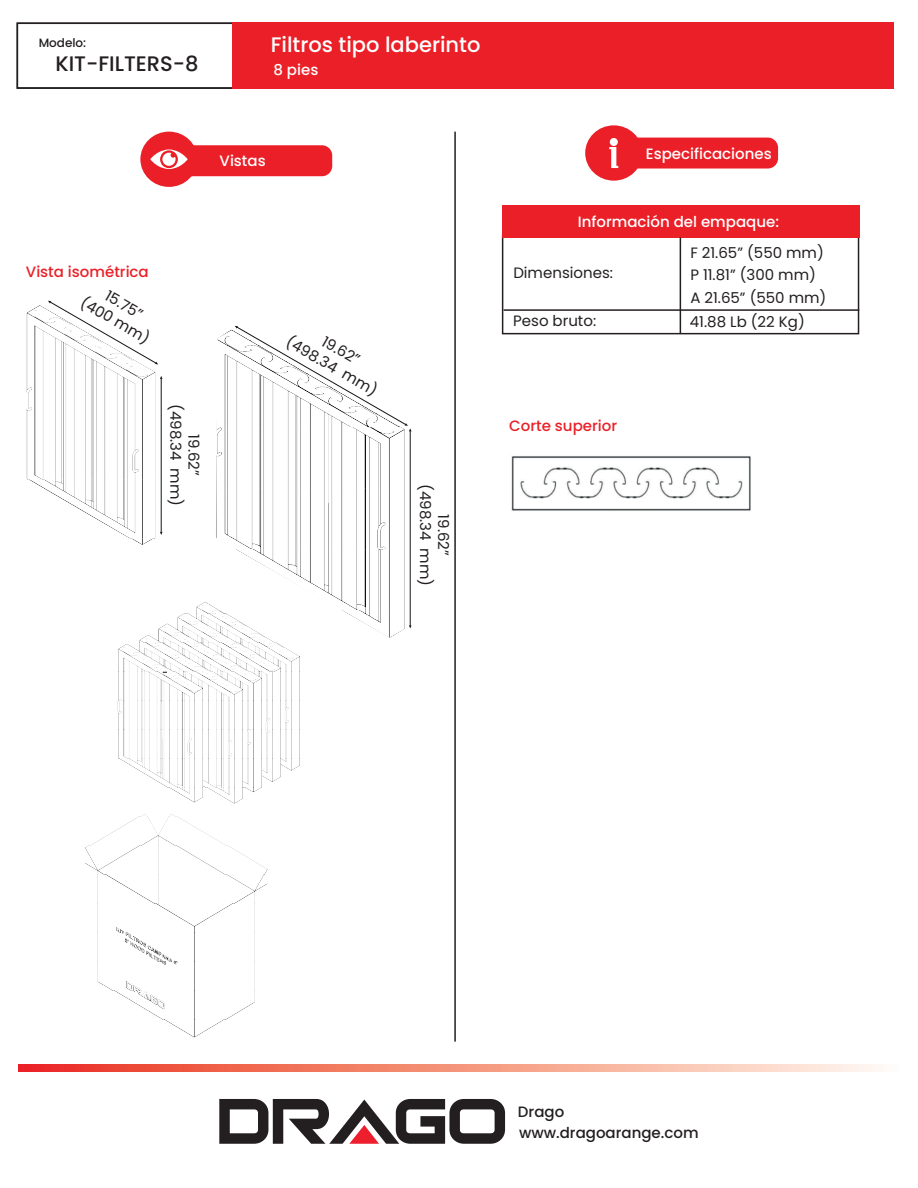
<style>
.page{position:relative;width:918px;height:1188px;background:#fff}
.page>*{position:absolute;margin:0;border:0;box-sizing:border-box;transform-origin:0 0}
.t1{font:500 21px "Poppins";color:#fff}
.t2{font:500 21px "Poppins";color:#231f20}
.t3{font:15px/18px "Poppins";color:#231f20;text-align:center}
.t4{font:500 15px "Poppins";color:#fff}
.t5{font:500 15px "Poppins";color:#eb1f27}
.t6{font:500 15px "Poppins";color:#231f20}
.t7{font:500 12px "Poppins";color:#231f20}
</style>
<div class="page">
<hr style="left:454px;top:132px;width:2px;height:910px;background:#231f20">
<div style="left:17px;top:23px;width:217px;height:66px;border:2px solid #231f20"></div>
<div style="left:233px;top:22px;width:661px;height:67px;background:#eb1f27"></div>
<svg style="left:18px;top:1065px;width:860px;height:7px;background:#f4927e"></svg>
<div style="left:168px;top:145px;width:164px;height:31px;background:#eb1f27;border-radius:10px"></div>
<div style="left:140px;top:132px;width:58px;height:55px;background:#eb1f27;border-radius:50%"></div>
<svg style="left:150px;top:149px;width:38px;height:20px"></svg>
<div style="left:621px;top:138px;width:157px;height:31px;background:#eb1f27;border-radius:10px"></div>
<div style="left:585px;top:125px;width:57px;height:56px;background:#eb1f27;border-radius:50%"></div>
<div style="left:610px;top:138px;width:8px;height:8px;background:#fff;border-radius:50%"></div>
<svg style="left:609px;top:147px;width:9px;height:21px"></svg>
<div style="left:502px;top:235px;width:357px;height:99px;border:2px solid #231f20"></div>
<div style="left:502px;top:205px;width:357px;height:32px;background:#eb1f27"></div>
<hr style="left:504px;top:309px;width:355px;height:2px;background:#231f20">
<hr style="left:680px;top:237px;width:1px;height:96px;background:#231f20">
<svg style="left:219px;top:1099px;width:286px;height:45px"></svg>
<img style="left:511px;top:456px;width:240px;height:56px">
<img style="left:85px;top:602px;width:215px;height:436px">
<hr style="left:161px;top:378px;width:1px;height:155px;background:#111416">
<hr style="left:410px;top:431px;width:1px;height:195px;background:#111416">
<img style="left:132px;top:539px;width:20px;height:6px">
<img style="left:26px;top:305px;width:129px;height:234px">
<img style="left:342px;top:610px;width:62px;height:28px">
<img style="left:236px;top:549px;width:154px;height:61px">
<img style="left:216px;top:427px;width:185px;height:122px">
<img style="left:217px;top:329px;width:18px;height:98px">
<svg style="left:235px;top:326px;width:177px;height:106px"></svg>
<p class="t7" style="left:39px;top:36px;width:49px">Modelo:</p>
<h1 class="t2" style="left:55px;top:52px;width:145px">KIT-FILTERS-8</h1>
<h1 class="t1" style="left:271px;top:32px;width:211px">Filtros tipo laberinto</h1>
<p class="t4" style="left:274px;top:61px;width:46px">8 pies</p>
<p class="t5" style="left:26px;top:263px;width:124px">Vista isométrica</p>
<p class="t3" style="left:95px;top:278px;width:78px;rotate:30deg">15.75” (400 mm)</p>
<p class="t3" style="left:203px;top:404px;width:104px;rotate:90deg">19.62”<br>(498.34 mm)</p>
<p class="t4" style="left:220px;top:152px;width:48px">Vistas</p>
<p class="t4" style="left:646px;top:145px;width:127px">Especificaciones</p>
<p class="t4" style="left:578px;top:213px;width:203px">Información del empaque:</p>
<p class="t3" style="left:513px;top:264px;width:101px">Dimensiones:</p>
<p class="t3" style="left:690px;top:241px;width:138px;line-height:22.5px;text-align:left">F 21.65” (550 mm)<br>P 11.81” (300 mm)<br>A 21.65” (550 mm)</p>
<p class="t3" style="left:292px;top:333px;width:104px;rotate:30deg">(498.34 mm)</p>
<p class="t3" style="left:327px;top:332px;width:43px;rotate:30deg">19.62”</p>
<p class="t3" style="left:452px;top:484px;width:104px;rotate:90deg">19.62”<br>(498.34 mm)</p>
<p class="t3" style="left:513px;top:312px;width:85px">Peso bruto:</p>
<p class="t3" style="left:690px;top:313px;width:116px">41.88 Lb (22 Kg)</p>
<p class="t5" style="left:509px;top:417px;width:109px">Corte superior</p>
<p class="t6" style="left:518px;top:1103px;width:48px">Drago</p>
<p class="t6" style="left:519px;top:1124px;width:181px">www.dragoarange.com</p>
</div>
